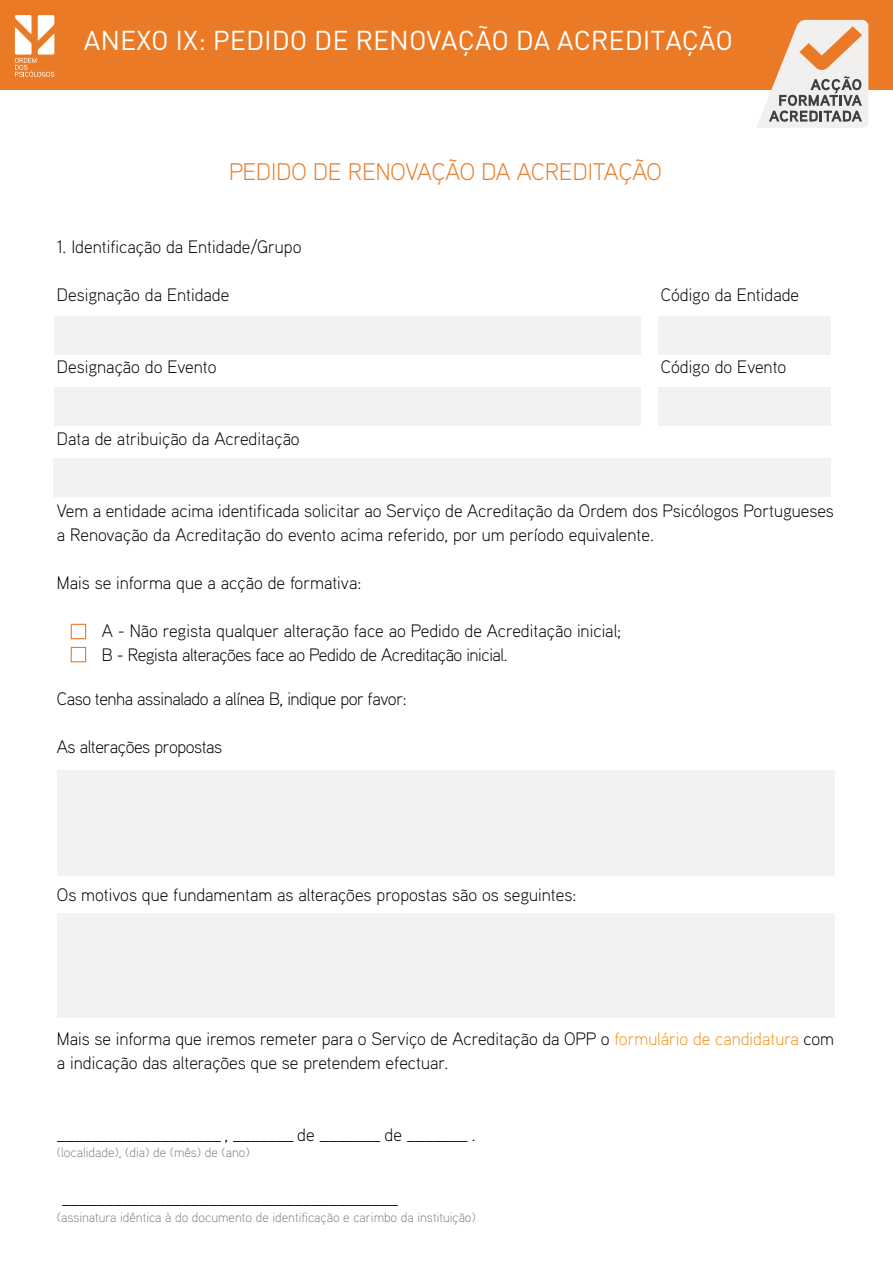
<style>
.page{position:relative;width:893px;height:1263px;background:#fff}
.page>*{position:absolute;margin:0;border:0;box-sizing:border-box;transform-origin:0 0}
.t1{font:27px "DIN Pro";color:#fff}
.t2{font:300 24px "Aaux Pro";color:#ea7a25}
.t3{font:300 18px/24px "Aaux Pro";color:#000}
.t4{font:300 18px/24px "Aaux Pro";letter-spacing:-.02em;color:#000}
.t5{font:300 18px "Aaux Pro";letter-spacing:-.025em;color:#000}
.t6{font:300 13.5px "Aaux Pro";color:#808285}
.s1{color:#f7941d}
</style>
<div class="page">
<div style="left:54px;top:316px;width:587px;height:39px;background:#f1f2f2"></div>
<div style="left:54px;top:387px;width:587px;height:39px;background:#f1f2f2"></div>
<div style="left:658px;top:316px;width:173px;height:39px;background:#f1f2f2"></div>
<div style="left:658px;top:387px;width:173px;height:39px;background:#f1f2f2"></div>
<div style="left:54px;top:458px;width:777px;height:39px;background:#f1f2f2"></div>
<div style="left:0;top:0;width:893px;height:90px;background:#ea7a25"></div>
<svg style="left:757px;top:20px;width:111px;height:108px"></svg>
<div style="left:58px;top:771px;width:777px;height:105px;background:#f1f2f2"></div>
<div style="left:58px;top:914px;width:777px;height:104px;background:#f1f2f2"></div>
<div style="left:71px;top:624px;width:15px;height:15px;border:1px solid #ea7a25"></div>
<div style="left:71px;top:647px;width:15px;height:15px;border:1px solid #ea7a25"></div>
<svg style="left:15px;top:15px;width:39px;height:62px"></svg>
<h1 class="t1" style="left:84px;top:19px;width:651px">ANEXO IX: PEDIDO DE RENOVAÇÃO DA ACREDITAÇÃO</h1>
<h2 class="t2" style="left:229px;top:157px;width:434px">PEDIDO DE RENOVAÇÃO DA ACREDITAÇÃO</h2>
<p class="t3" style="left:57px;top:234px;width:246px">1. Identificação da Entidade/Grupo</p>
<p class="t3" style="left:57px;top:282px;width:174px">Designação da Entidade</p>
<p class="t3" style="left:661px;top:282px;width:140px">Código da Entidade</p>
<p class="t3" style="left:57px;top:354px;width:161px">Designação do Evento</p>
<p class="t3" style="left:661px;top:354px;width:127px">Código do Evento</p>
<p class="t3" style="left:57px;top:426px;width:244px">Data de atribuição da Acreditação</p>
<p class="t3" style="left:57px;top:498px;width:779px">Vem a entidade acima identificada solicitar ao Serviço de Acreditação da Ordem dos Psicólogos Portugueses a Renovação da Acreditação do evento acima referido, por um período equivalente.</p>
<p class="t3" style="left:57px;top:570px;width:306px">Mais se informa que a acção de formativa:</p>
<p class="t4" style="left:102px;top:618px;width:521px">A - Não regista qualquer alteração face ao Pedido de Acreditação inicial;<br>B - Regista alterações face ao Pedido de Acreditação inicial.</p>
<p class="t5" style="left:57px;top:687px;width:351px">Caso tenha assinalado a alínea B, indique por favor:</p>
<p class="t5" style="left:57px;top:735px;width:167px">As alterações propostas</p>
<p class="t3" style="left:57px;top:882px;width:521px">Os motivos que fundamentam as alterações propostas são os seguintes:</p>
<p class="t3" style="left:57px;top:1026px;width:778px">Mais se informa que iremos remeter para o Serviço de Acreditação da OPP o <span class="s1">formulário de candidatura</span> com a indicação das alterações que se pretendem efectuar.</p>
<p class="t3" style="left:57px;top:1122px;width:420px">___________________ , _______ de _______ de _______ .</p>
<p class="t6" style="left:57px;top:1144px;width:194px">(localidade), (dia) de (mês) de (ano)</p>
<p class="t3" style="left:62px;top:1186px;width:338px">_______________________________________</p>
<p class="t6" style="left:57px;top:1208px;width:420px">(assinatura idêntica à do documento de identificação e carimbo da instituição)</p>
</div>
